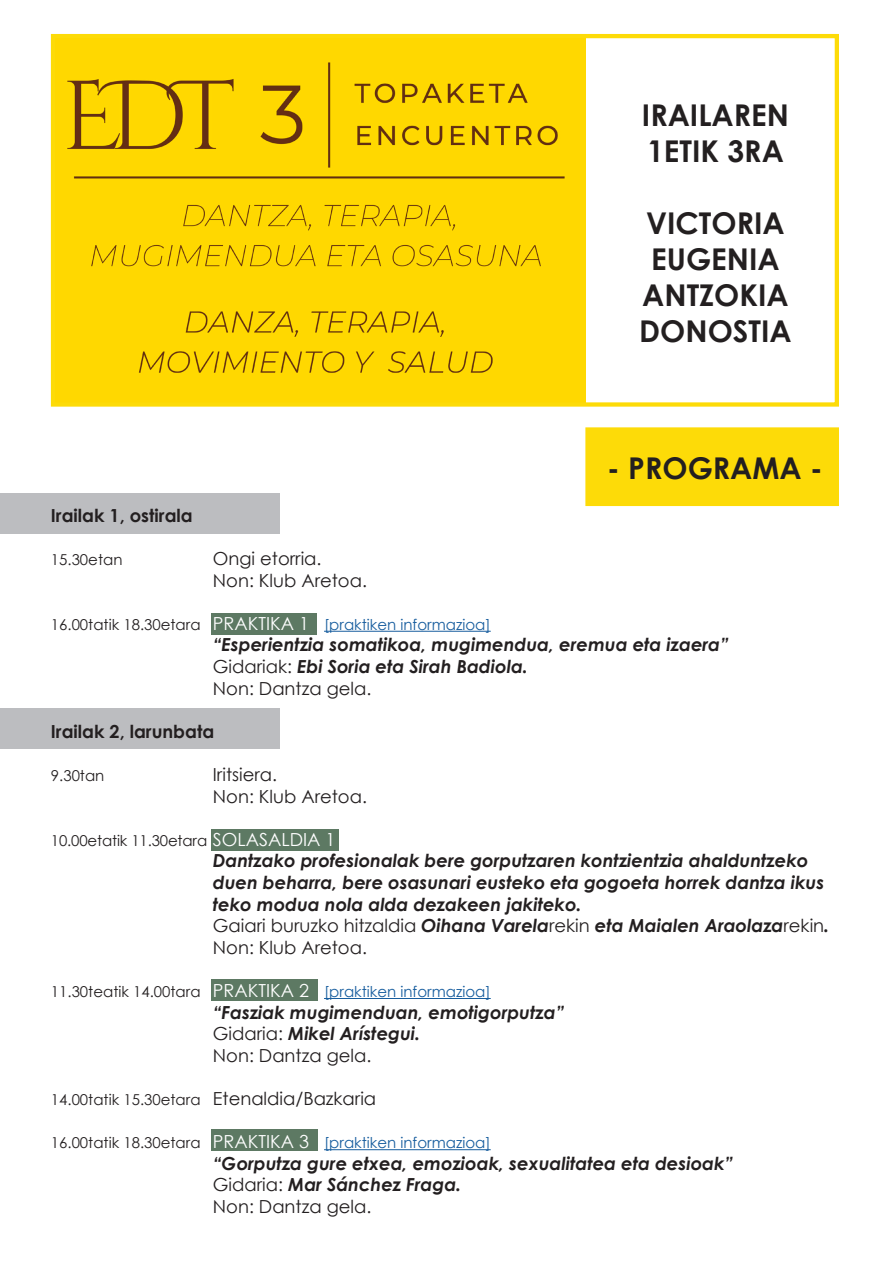
<style>
.page{position:relative;width:893px;height:1263px;background:#fff}
.page>*{position:absolute;margin:0;border:0;box-sizing:border-box;transform-origin:0 0}
.t1{font:700 30px/36px "Century Gothic";color:#231f20}
.t2{font:italic 700 18px/21.6px "Century Gothic";color:#231f20}
.t3{font:18px "Century Gothic";color:#231f20}
.t4{font:700 18px "Century Gothic";color:#231f20}
.t5{font:15px "Century Gothic";color:#175d9e}
.t6{font:15px "Century Gothic";color:#231f20}
.s1{color:#231f20}
.s2{font-size:18px;color:#fff}
.s3{font-weight:400;font-style:normal}
.s4{font-weight:700;font-style:italic}
.s5{font-size:18px}
</style>
<div class="page">
<div style="left:585px;top:427px;width:254px;height:79px;background:#fddb08;border:4px solid #fddb08"></div>
<div style="left:0;top:493px;width:279px;height:41px;background:#bcbdc0"></div>
<div style="left:0;top:708px;width:279px;height:40px;background:#bcbdc0"></div>
<div style="left:211px;top:1129px;width:107px;height:22px;background:#5d7963"></div>
<div style="left:211px;top:979px;width:107px;height:21px;background:#5d7963"></div>
<div style="left:211px;top:829px;width:128px;height:21px;background:#5d7963"></div>
<div style="left:211px;top:613px;width:105px;height:22px;background:#5d7963"></div>
<img style="left:56px;top:39px;width:530px;height:363px">
<div style="left:51px;top:34px;width:788px;height:373px;border:4px solid #fddb08"></div>
<hr style="left:324px;top:631px;width:167px;height:1px;background:#175d9e">
<hr style="left:324px;top:998px;width:167px;height:1px;background:#175d9e">
<hr style="left:324px;top:1149px;width:167px;height:1px;background:#175d9e">
<p class="t1" style="left:642px;top:96px;width:148px">IRAILAREN<br>1ETIK 3RA</p>
<p class="t1" style="left:646px;top:204px;width:140px">VICTORIA</p>
<p class="t1" style="left:651px;top:240px;width:130px">EUGENIA</p>
<p class="t1" style="left:642px;top:276px;width:148px">ANTZOKIA</p>
<p class="t1" style="left:639px;top:312px;width:154px">DONOSTIA</p>
<p class="t1" style="left:607px;top:448px;width:217px">- PROGRAMA -</p>
<p class="t4" style="left:51px;top:502px;width:143px">Irailak 1, ostirala</p>
<p class="t6" style="left:51px;top:549px;width:73px">15.30etan</p>
<p class="t3" style="left:213px;top:546px;width:110px">Ongi etorria.</p>
<p class="t3" style="left:213px;top:567px;width:156px">Non: Klub Aretoa.</p>
<p class="t5" style="left:51px;top:614px;width:441px"><span class="s1">16.00tatik 18.30etara</span> <span class="s2">PRAKTIKA 1</span> [praktiken informazioa]</p>
<p class="t2" style="left:213px;top:633px;width:517px">“Esperientzia somatikoa, mugimendua, eremua eta izaera”</p>
<p class="t2" style="left:213px;top:655px;width:317px"><span class="s3">Gidariak:</span> Ebi Soria eta Sirah Badiola.</p>
<p class="t3" style="left:213px;top:675px;width:160px">Non: Dantza gela.</p>
<p class="t4" style="left:51px;top:718px;width:165px">Irailak 2, larunbata</p>
<p class="t6" style="left:51px;top:765px;width:55px">9.30tan</p>
<p class="t3" style="left:213px;top:762px;width:66px">Iritsiera.</p>
<p class="t3" style="left:213px;top:783px;width:156px">Non: Klub Aretoa.</p>
<p class="t6" style="left:51px;top:830px;width:286px">10.00etatik 11.30etara <span class="s2">SOLASALDIA 1</span></p>
<p class="t2" style="left:213px;top:849px;width:613px">Dantzako profesionalak bere gorputzaren kontzientzia ahalduntzeko duen beharra, bere osasunari eusteko eta gogoeta horrek dantza ikus teko modua nola alda dezakeen jakiteko.</p>
<p class="t3" style="left:213px;top:913px;width:618px">Gaiari buruzko hitzaldia <span class="s4">Oihana Varela</span>rekin <span class="s4">eta Maialen Araolaza</span>rekin<span class="s4">.</span></p>
<p class="t3" style="left:213px;top:935px;width:156px">Non: Klub Aretoa.</p>
<p class="t5" style="left:51px;top:981px;width:441px"><span class="s1">11.30teatik 14.00tara</span> <span class="s2">PRAKTIKA 2</span> [praktiken informazioa]</p>
<p class="t2" style="left:213px;top:1000px;width:353px">“Fasziak mugimenduan, emotigorputza”</p>
<p class="t2" style="left:213px;top:1022px;width:209px"><span class="s3">Gidaria:</span> Mikel Arístegui.</p>
<p class="t3" style="left:213px;top:1043px;width:160px">Non: Dantza gela.</p>
<p class="t6" style="left:51px;top:1089px;width:327px">14.00tatik 15.30etara <span class="s5">Etenaldia/Bazkaria</span></p>
<p class="t5" style="left:51px;top:1132px;width:441px"><span class="s1">16.00tatik 18.30etara</span> <span class="s2">PRAKTIKA 3</span> [praktiken informazioa]</p>
<p class="t2" style="left:213px;top:1152px;width:522px">“Gorputza gure etxea, emozioak, sexualitatea eta desioak”</p>
<p class="t2" style="left:213px;top:1173px;width:250px"><span class="s3">Gidaria:</span> Mar Sánchez Fraga.</p>
<p class="t3" style="left:213px;top:1194px;width:160px">Non: Dantza gela.</p>
</div>
